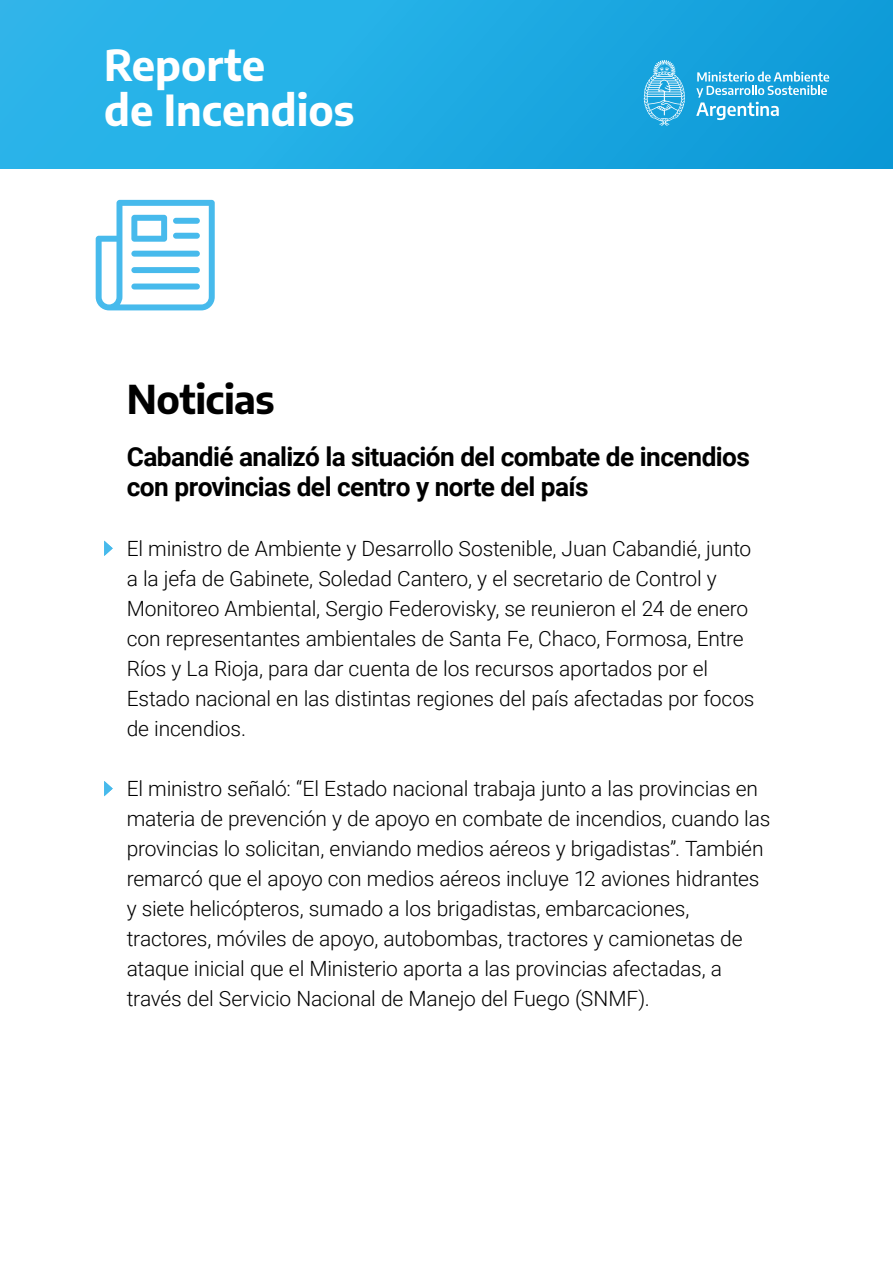
<style>
.page{position:relative;width:893px;height:1263px;background:#fff}
.page>*{position:absolute;margin:0;border:0;box-sizing:border-box;transform-origin:0 0}
.t1{font:700 42px/44.4px "Encode Sans";color:#fff}
.t2{font:700 39px "Encode Sans";letter-spacing:-.01em;color:#000}
.t3{font:700 26.25px/30px "Roboto";letter-spacing:-.02em;color:#000}
.t4{font:300 21px/30px "Roboto";letter-spacing:-.01em;color:#000}
</style>
<div class="page">
<div style="left:0;top:0;width:893px;height:169px;background:linear-gradient(to right,#2fb9ec,#0e9bd8)"></div>
<svg style="left:696px;top:72px;width:133px;height:48px"></svg>
<svg style="left:644px;top:60px;width:41px;height:66px"></svg>
<svg style="left:96px;top:200px;width:119px;height:110px"></svg>
<svg style="left:104px;top:541px;width:9px;height:15px"></svg>
<svg style="left:104px;top:781px;width:9px;height:15px"></svg>
<h1 class="t1" style="left:104px;top:41px;width:252px">Reporte<br>de Incendios</h1>
<h2 class="t2" style="left:127px;top:371px;width:149px">Noticias</h2>
<p class="t3" style="left:127px;top:440px;width:625px">Cabandié analizó la situación del combate de incendios con provincias del centro y norte del país</p>
<p class="t4" style="left:127px;top:532px;width:629px">El ministro de Ambiente y Desarrollo Sostenible, Juan Cabandié, junto a la jefa de Gabinete, Soledad Cantero, y el secretario de Control y Monitoreo Ambiental, Sergio Federovisky, se reunieron el 24 de enero con representantes ambientales de Santa Fe, Chaco, Formosa, Entre Ríos y La Rioja, para dar cuenta de los recursos aportados por el Estado nacional en las distintas regiones del país afectadas por focos de incendios.</p>
<p class="t4" style="left:127px;top:772px;width:645px">El ministro señaló: “El Estado nacional trabaja junto a las provincias en materia de prevención y de apoyo en combate de incendios, cuando las provincias lo solicitan, enviando medios aéreos y brigadistas”. También remarcó que el apoyo con medios aéreos incluye 12 aviones hidrantes y siete helicópteros, sumado a los brigadistas, embarcaciones, tractores, móviles de apoyo, autobombas, tractores y camionetas de ataque inicial que el Ministerio aporta a las provincias afectadas, a través del Servicio Nacional de Manejo del Fuego (SNMF).</p>
</div>
